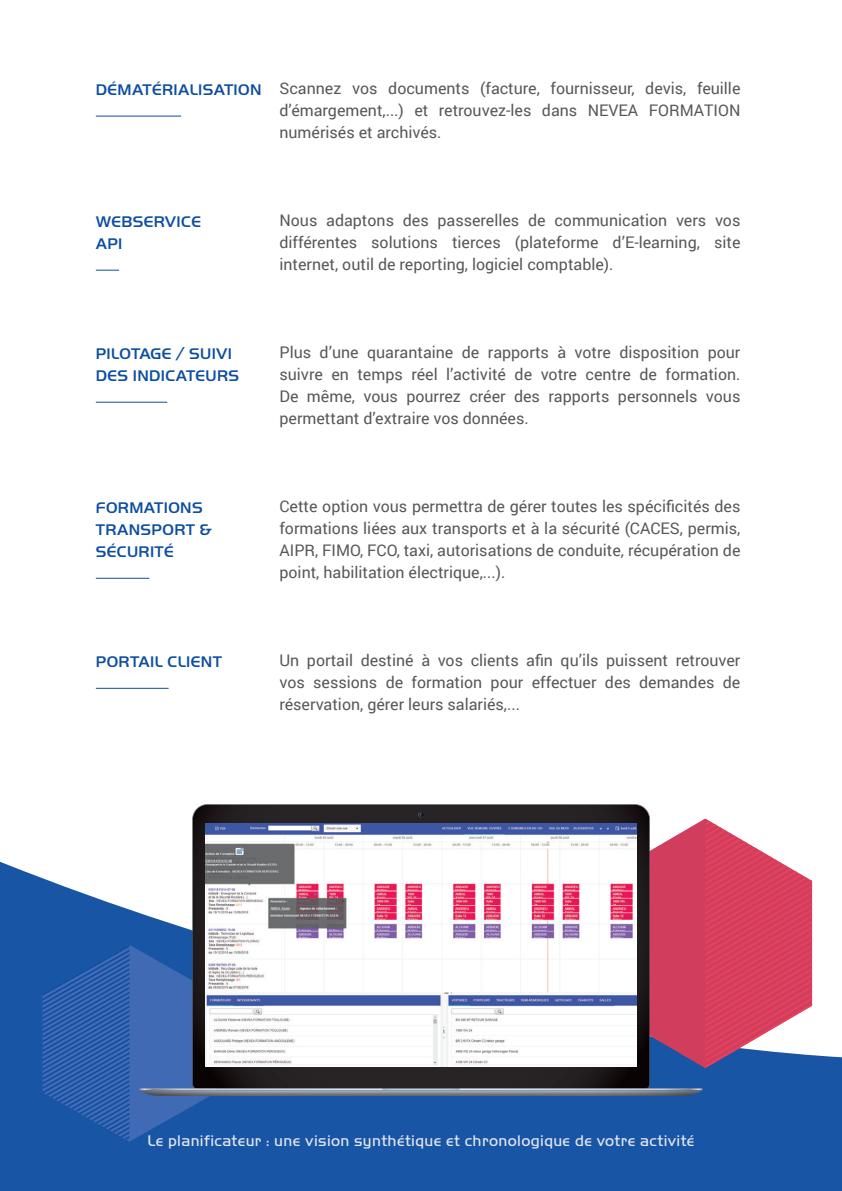
<style>
.page{position:relative;width:842px;height:1191px;background:#fff}
.page>*{position:absolute;margin:0;border:0;box-sizing:border-box;transform-origin:0 0}
.t1{font:16px/22px "Roboto";color:#57585a;text-align:justify}
.t2{font:500 16px/22px "Handel Got D";letter-spacing:.025em;color:#0d4da1}
.t3{font:300 16px "Handel Got D";letter-spacing:.025em;color:#e4e6f3}
</style>
<div class="page">
<svg style="left:0;top:861px;width:842px;height:330px;background:#2e65ad"></svg>
<svg style="left:195px;top:804px;width:453px;height:7px;background:#353133"></svg>
<svg style="left:43px;top:811px;width:769px;height:330px;background:#6b6591"></svg>
<img style="left:206px;top:824px;width:430px;height:242px">
<hr style="left:96px;top:116px;width:85px;height:1px;background:#0d4da1">
<svg style="left:96px;top:270px;width:23px;height:1px"></svg>
<hr style="left:96px;top:402px;width:71px;height:1px;background:#0d4da1">
<hr style="left:96px;top:578px;width:53px;height:1px;background:#0d4da1">
<hr style="left:96px;top:688px;width:73px;height:1px;background:#0d4da1">
<p class="t2" style="left:96px;top:78px;width:167px">DÉMATÉRIALISATION</p>
<p class="t1" style="left:279px;top:77px;width:462px">Scannez vos documents (facture, fournisseur, devis, feuille d’émargement,...) et retrouvez-les dans NEVEA FORMATION numérisés et archivés.</p>
<p class="t2" style="left:96px;top:210px;width:107px">WEBSERVICE<br>API</p>
<p class="t1" style="left:279px;top:209px;width:462px">Nous adaptons des passerelles de communication vers vos différentes solutions tierces (plateforme d’E-learning, site internet, outil de reporting, logiciel comptable).</p>
<p class="t2" style="left:96px;top:342px;width:145px">PILOTAGE / SUIVI<br>DES INDICATEURS</p>
<p class="t1" style="left:279px;top:341px;width:462px">Plus d’une quarantaine de rapports à votre disposition pour suivre en temps réel l’activité de votre centre de formation.<br>De même, vous pourrez créer des rapports personnels vous permettant d’extraire vos données.</p>
<p class="t2" style="left:96px;top:496px;width:117px">FORMATIONS<br>TRANSPORT &amp;<br>SÉCURITÉ</p>
<p class="t1" style="left:279px;top:495px;width:462px">Cette option vous permettra de gérer toutes les spécificités des formations liées aux transports et à la sécurité (CACES, permis, AIPR, FIMO, FCO, taxi, autorisations de conduite, récupération de point, habilitation électrique,...).</p>
<p class="t2" style="left:96px;top:650px;width:128px">PORTAIL CLIENT</p>
<p class="t1" style="left:279px;top:649px;width:462px">Un portail destiné à vos clients afin qu’ils puissent retrouver vos sessions de formation pour effectuer des demandes de réservation, gérer leurs salariés,...</p>
<p class="t3" style="left:147px;top:1131px;width:549px">Le planificateur : une vision synthétique et chronologique de votre activité</p>
</div>
